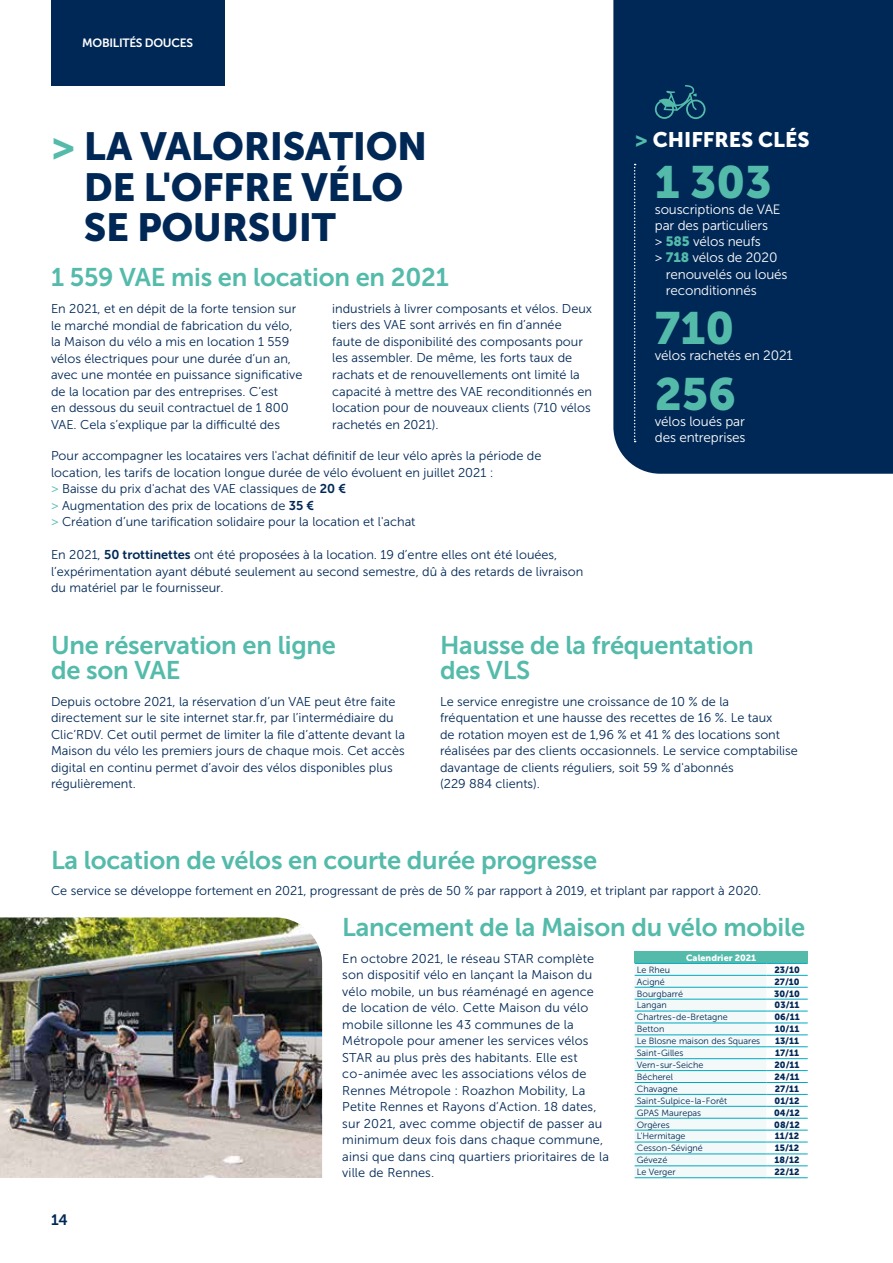
<style>
.page{position:relative;width:893px;height:1263px;background:#fff}
.page>*{position:absolute;margin:0;border:0;box-sizing:border-box;transform-origin:0 0}
.t1{font:45px "Museo Sans 900";color:#54bbab}
.t2{font:39px/40.5px "Museo Sans 900";letter-spacing:-.01em;color:#002856}
.t3{font:25.5px/25.5px "Museo Sans 700";letter-spacing:-.01em;color:#54bbab}
.t4{font:21px "Museo Sans 900";color:#fff}
.t5{font:15px "Museo Sans 700";color:#002856}
.t6{font:13.5px/16.2px "Museo Sans 300";letter-spacing:-.01em;color:#fff}
.t7{font:12.75px/16.5px "Museo Sans 300";color:#002856}
.t8{font:12px "Museo Sans 700";letter-spacing:-.025em;color:#fff}
.t9{font:9px "Museo Sans 300";color:#002856}
.t10{font:9px "Museo Sans 900";color:#002856}
.t11{font:9px "Museo Sans 900";color:#fff}
.s1{color:#54bbab}
.s2{font-size:13.5px;color:#54bbab}
.s3{font-family:"Museo Sans 700"}
.s4{font-family:"Museo Sans 900";color:#54bbab}
</style>
<div class="page">
<div style="left:613px;top:0;width:280px;height:474px;background:#002856"></div>
<div style="left:51px;top:0;width:173px;height:85px;background:#002856"></div>
<svg style="left:634px;top:164px;width:2px;height:278px"></svg>
<div style="left:635px;top:951px;width:173px;height:12px;background:#54bbab"></div>
<svg style="left:635px;top:964px;width:131px;height:213px"></svg>
<hr style="left:635px;top:963px;width:131px;height:1px;background:#00a9c1">
<hr style="left:766px;top:963px;width:42px;height:1px;background:#00a9c1">
<hr style="left:635px;top:975px;width:131px;height:1px;background:#00a9c1">
<hr style="left:766px;top:975px;width:42px;height:1px;background:#00a9c1">
<hr style="left:635px;top:987px;width:131px;height:1px;background:#00a9c1">
<hr style="left:766px;top:987px;width:42px;height:1px;background:#00a9c1">
<hr style="left:635px;top:999px;width:131px;height:1px;background:#00a9c1">
<hr style="left:766px;top:999px;width:42px;height:1px;background:#00a9c1">
<hr style="left:635px;top:1011px;width:131px;height:1px;background:#00a9c1">
<hr style="left:766px;top:1011px;width:42px;height:1px;background:#00a9c1">
<hr style="left:635px;top:1023px;width:131px;height:1px;background:#00a9c1">
<hr style="left:766px;top:1023px;width:42px;height:1px;background:#00a9c1">
<hr style="left:635px;top:1034px;width:131px;height:1px;background:#00a9c1">
<hr style="left:766px;top:1034px;width:42px;height:1px;background:#00a9c1">
<hr style="left:635px;top:1046px;width:131px;height:1px;background:#00a9c1">
<hr style="left:766px;top:1046px;width:42px;height:1px;background:#00a9c1">
<hr style="left:635px;top:1058px;width:131px;height:1px;background:#00a9c1">
<hr style="left:766px;top:1058px;width:42px;height:1px;background:#00a9c1">
<hr style="left:635px;top:1070px;width:131px;height:1px;background:#00a9c1">
<hr style="left:766px;top:1070px;width:42px;height:1px;background:#00a9c1">
<hr style="left:635px;top:1082px;width:131px;height:1px;background:#00a9c1">
<hr style="left:766px;top:1082px;width:42px;height:1px;background:#00a9c1">
<hr style="left:635px;top:1094px;width:131px;height:1px;background:#00a9c1">
<hr style="left:766px;top:1094px;width:42px;height:1px;background:#00a9c1">
<hr style="left:635px;top:1106px;width:131px;height:1px;background:#00a9c1">
<hr style="left:766px;top:1106px;width:42px;height:1px;background:#00a9c1">
<hr style="left:635px;top:1118px;width:131px;height:1px;background:#00a9c1">
<hr style="left:766px;top:1118px;width:42px;height:1px;background:#00a9c1">
<hr style="left:635px;top:1130px;width:131px;height:1px;background:#00a9c1">
<hr style="left:766px;top:1130px;width:42px;height:1px;background:#00a9c1">
<hr style="left:635px;top:1142px;width:131px;height:1px;background:#00a9c1">
<hr style="left:766px;top:1142px;width:42px;height:1px;background:#00a9c1">
<hr style="left:635px;top:1154px;width:131px;height:1px;background:#00a9c1">
<hr style="left:766px;top:1154px;width:42px;height:1px;background:#00a9c1">
<hr style="left:635px;top:1165px;width:131px;height:1px;background:#00a9c1">
<hr style="left:766px;top:1165px;width:42px;height:1px;background:#00a9c1">
<hr style="left:635px;top:1177px;width:131px;height:1px;background:#00a9c1">
<hr style="left:766px;top:1177px;width:42px;height:1px;background:#00a9c1">
<img style="left:0;top:917px;width:322px;height:261px">
<svg style="left:655px;top:85px;width:50px;height:34px;background:#154d6b"></svg>
<p class="t8" style="left:82px;top:36px;width:112px">MOBILITÉS DOUCES</p>
<h2 class="t2" style="left:84px;top:126px;width:345px;text-indent:-33px"><span class="s1">&gt;</span> LA VALORISATION<br>DE L'OFFRE VÉLO<br>SE POURSUIT</h2>
<h3 class="t3" style="left:51px;top:265px;width:399px">1 559 VAE mis en location en 2021</h3>
<p class="t7" style="left:51px;top:300px;width:253px">En 2021, et en dépit de la forte tension sur le marché mondial de fabrication du vélo, la Maison du vélo a mis en location 1 559 vélos électriques pour une durée d’un an, avec une montée en puissance significative de la location par des entreprises. C’est<br>en dessous du seuil contractuel de 1 800<br>VAE. Cela s’explique par la difficulté des</p>
<p class="t7" style="left:332px;top:300px;width:261px">industriels à livrer composants et vélos. Deux tiers des VAE sont arrivés en fin d’année faute de disponibilité des composants pour les assembler. De même, les forts taux de rachats et de renouvellements ont limité la capacité à mettre des VAE reconditionnés en location pour de nouveaux clients (710 vélos rachetés en 2021).</p>
<p class="t7" style="left:51px;top:448px;width:492px">Pour accompagner les locataires vers l'achat définitif de leur vélo après la période de location, les tarifs de location longue durée de vélo évoluent en juillet 2021 :<br><span class="s2">&gt;</span> Baisse du prix d'achat des VAE classiques de <span class="s3">20 €<br></span><span class="s2">&gt;</span> Augmentation des prix de locations de <span class="s3">35 €<br></span><span class="s2">&gt;</span> Création d’une tarification solidaire pour la location et l'achat</p>
<p class="t7" style="left:51px;top:547px;width:534px">En 2021, <span class="s3">50 trottinettes</span> ont été proposées à la location. 19 d’entre elles ont été louées, l’expérimentation ayant débuté seulement au second semestre, dû à des retards de livraison du matériel par le fournisseur.</p>
<h3 class="t4" style="left:635px;top:128px;width:176px"><span class="s1">&gt;</span> CHIFFRES CLÉS</h3>
<h1 class="t1" style="left:655px;top:156px;width:118px">1 303</h1>
<p class="t6" style="left:655px;top:201px;width:127px">souscriptions de VAE</p>
<p class="t6" style="left:655px;top:217px;width:115px">par des particuliers</p>
<p class="t6" style="left:655px;top:233px;width:108px">&gt; <span class="s4">585</span> vélos neufs</p>
<p class="t6" style="left:655px;top:250px;width:124px">&gt; <span class="s4">718</span> vélos de 2020</p>
<p class="t6" style="left:666px;top:266px;width:123px">renouvelés ou loués</p>
<p class="t6" style="left:666px;top:282px;width:92px">reconditionnés</p>
<h1 class="t1" style="left:655px;top:303px;width:81px">710</h1>
<p class="t6" style="left:655px;top:348px;width:139px">vélos rachetés en 2021</p>
<h1 class="t1" style="left:655px;top:368px;width:83px">256</h1>
<p class="t6" style="left:655px;top:413px;width:92px">vélos loués par des entreprises</p>
<h3 class="t3" style="left:51px;top:632px;width:286px">Une réservation en ligne de son VAE</h3>
<p class="t7" style="left:51px;top:693px;width:355px">Depuis octobre 2021, la réservation d’un VAE peut être faite directement sur le site internet star.fr, par l’intermédiaire du Clic’RDV. Cet outil permet de limiter la file d’attente devant la Maison du vélo les premiers jours de chaque mois. Cet accès digital en continu permet d’avoir des vélos disponibles plus régulièrement.</p>
<h3 class="t3" style="left:440px;top:632px;width:315px">Hausse de la fréquentation des VLS</h3>
<p class="t7" style="left:440px;top:693px;width:359px">Le service enregistre une croissance de 10 % de la fréquentation et une hausse des recettes de 16 %. Le taux<br>de rotation moyen est de 1,96 % et 41 % des locations sont réalisées par des clients occasionnels. Le service comptabilise davantage de clients réguliers, soit 59 % d'abonnés<br>(229 884 clients).</p>
<h3 class="t3" style="left:51px;top:847px;width:548px">La location de vélos en courte durée progresse</h3>
<p class="t7" style="left:51px;top:883px;width:712px">Ce service se développe fortement en 2021, progressant de près de 50 % par rapport à 2019, et triplant par rapport à 2020.</p>
<h3 class="t3" style="left:342px;top:915px;width:464px">Lancement de la Maison du vélo mobile</h3>
<p class="t5" style="left:51px;top:1211px;width:18px">14</p>
<p class="t7" style="left:342px;top:950px;width:268px">En octobre 2021, le réseau STAR complète son dispositif vélo en lançant la Maison du vélo mobile, un bus réaménagé en agence de location de vélo. Cette Maison du vélo mobile sillonne les 43 communes de la Métropole pour amener les services vélos STAR au plus près des habitants. Elle est co-animée avec les associations vélos de Rennes Métropole : Roazhon Mobility, La Petite Rennes et Rayons d’Action. 18 dates, sur 2021, avec comme objectif de passer au minimum deux fois dans chaque commune, ainsi que dans cinq quartiers prioritaires de la ville de Rennes.</p>
<p class="t11" style="left:686px;top:952px;width:72px">Calendrier 2021</p>
<p class="t9" style="left:637px;top:965px;width:35px">Le Rheu</p>
<p class="t10" style="left:774px;top:964px;width:27px">23/10</p>
<p class="t9" style="left:637px;top:977px;width:30px">Acigné</p>
<p class="t10" style="left:774px;top:976px;width:27px">27/10</p>
<p class="t9" style="left:637px;top:989px;width:48px">Bourgbarré</p>
<p class="t10" style="left:774px;top:988px;width:27px">30/10</p>
<p class="t9" style="left:637px;top:1000px;width:31px">Langan</p>
<p class="t10" style="left:775px;top:1000px;width:26px">03/11</p>
<p class="t9" style="left:637px;top:1012px;width:92px">Chartres-de-Bretagne</p>
<p class="t10" style="left:774px;top:1012px;width:27px">06/11</p>
<p class="t9" style="left:637px;top:1024px;width:29px">Betton</p>
<p class="t10" style="left:775px;top:1024px;width:26px">10/11</p>
<p class="t9" style="left:637px;top:1036px;width:125px">Le Blosne maison des Squares</p>
<p class="t10" style="left:775px;top:1036px;width:26px">13/11</p>
<p class="t9" style="left:637px;top:1048px;width:48px">Saint-Gilles</p>
<p class="t10" style="left:775px;top:1048px;width:25px">17/11</p>
<p class="t9" style="left:637px;top:1060px;width:68px">Vern-sur-Seiche</p>
<p class="t10" style="left:774px;top:1060px;width:27px">20/11</p>
<p class="t9" style="left:637px;top:1072px;width:38px">Bécherel</p>
<p class="t10" style="left:774px;top:1072px;width:27px">24/11</p>
<p class="t9" style="left:637px;top:1084px;width:43px">Chavagne</p>
<p class="t10" style="left:775px;top:1083px;width:26px">27/11</p>
<p class="t9" style="left:637px;top:1096px;width:92px">Saint-Sulpice-la-Forêt</p>
<p class="t10" style="left:774px;top:1095px;width:27px">01/12</p>
<p class="t9" style="left:637px;top:1108px;width:66px">GPAS Maurepas</p>
<p class="t10" style="left:774px;top:1107px;width:27px">04/12</p>
<p class="t9" style="left:637px;top:1119px;width:34px">Orgères</p>
<p class="t10" style="left:774px;top:1119px;width:27px">08/12</p>
<p class="t9" style="left:637px;top:1131px;width:50px">L'Hermitage</p>
<p class="t10" style="left:775px;top:1131px;width:26px">11/12</p>
<p class="t9" style="left:637px;top:1143px;width:68px">Cesson-Sévigné</p>
<p class="t10" style="left:775px;top:1143px;width:26px">15/12</p>
<p class="t9" style="left:637px;top:1155px;width:32px">Gévezé</p>
<p class="t10" style="left:775px;top:1155px;width:26px">18/12</p>
<p class="t9" style="left:637px;top:1167px;width:40px">Le Verger</p>
<p class="t10" style="left:774px;top:1167px;width:27px">22/12</p>
</div>
